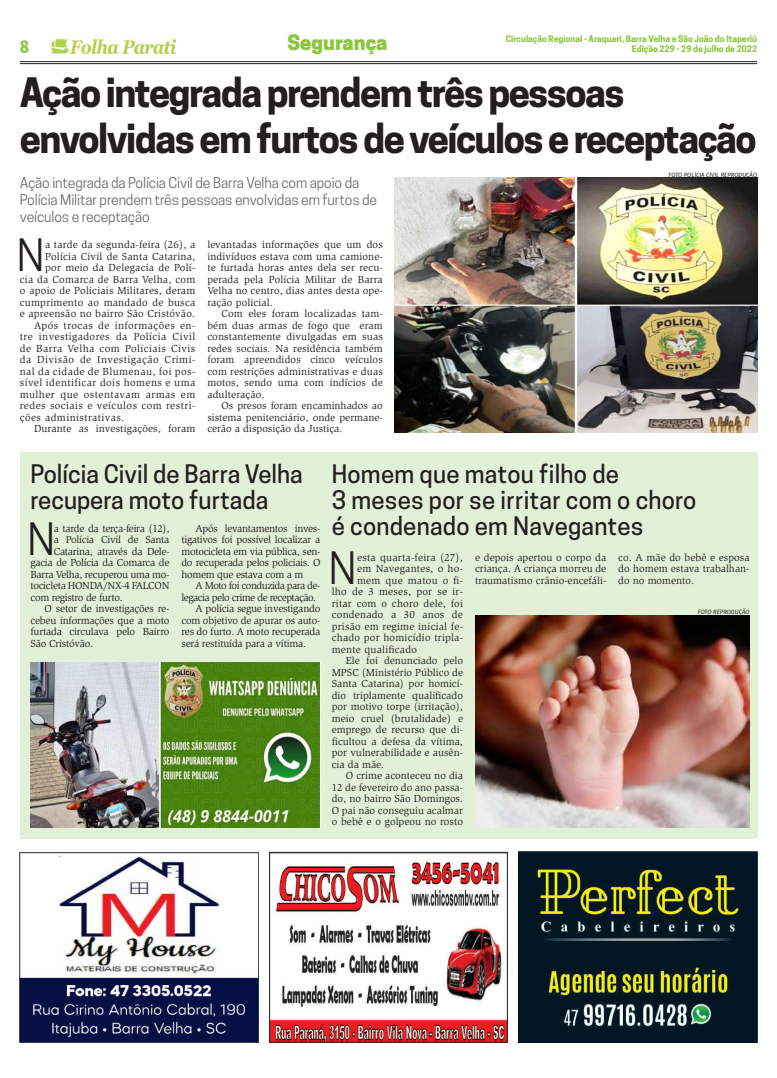
<style>
.page{position:relative;width:777px;height:1078px;background:#fff}
.page>*{position:absolute;margin:0;border:0;box-sizing:border-box;transform-origin:0 0}
.t1{font:41.9px "Cooper Hewitt";color:#231f20}
.t2{font:700 38px/45.6px "Cooper Hewitt";letter-spacing:-.04em;color:#231f20}
.t3{font:500 24px/26px "Cooper Hewitt";letter-spacing:.01em;color:#231f20}
.t4{font:800 20px "Cooper Hewitt";color:#8bc63e}
.t5{font:18px "Humanist 777 BT Black Condensed B";color:#8bc63e}
.t6{font:14px/16.8px "Cooper Hewitt";letter-spacing:-.01em;color:#6c6d70}
.t7{font:10.5px/11.5px "Slimbach Std";color:#231f20;text-align:justify}
.t8{font:10.5px "Slimbach Std";letter-spacing:.02em;color:#231f20}
.t9{font:10.5px "Slimbach Std";letter-spacing:.04em;color:#231f20}
.t10{font:10.5px "Slimbach Std";letter-spacing:-.02em;color:#231f20}
.t11{font:10.5px "Slimbach Std";letter-spacing:-.03em;color:#231f20}
.t12{font:10.5px "Slimbach Std";letter-spacing:-.05em;color:#231f20}
.t13{font:700 8.5px/10px "Cooper Hewitt";color:#8bc63e;text-align:right}
.t14{font:italic 6px "Fira Sans";color:#231f20}
</style>
<div class="page">
<hr style="left:20px;top:61px;width:737px;height:1px;background:#231f20">
<hr style="left:20px;top:63px;width:737px;height:1px;background:#231f20">
<img style="left:50px;top:40px;width:125px;height:14px">
<div style="left:20px;top:453px;width:737px;height:385px;background:#e2f0d8"></div>
<img style="left:30px;top:662px;width:290px;height:165px">
<img style="left:271px;top:853px;width:234px;height:187px">
<div style="left:269px;top:851px;width:238px;height:191px;border:1px solid #231f20"></div>
<img style="left:519px;top:851px;width:238px;height:191px">
<img style="left:20px;top:852px;width:238px;height:190px">
<img style="left:394px;top:177px;width:363px;height:255px">
<img style="left:475px;top:615px;width:274px;height:212px">
<h3 class="t4" style="left:287px;top:31px;width:101px">Segurança</h3>
<h3 class="t5" style="left:20px;top:36px;width:11px">8</h3>
<p class="t13" style="left:506px;top:34px;width:253px">Circulação Regional - Araquari, Barra Velha e São João do Itaperiú<br>Edição 229 - 29 de julho de 2022</p>
<h2 class="t2" style="left:20px;top:70px;width:738px">Ação integrada prendem três pessoas envolvidas em furtos de veículos e receptação</h2>
<h3 class="t6" style="left:20px;top:174px;width:359px">Ação integrada da Polícia Civil de Barra Velha com apoio da<br>Polícia Militar prendem três pessoas envolvidas em furtos de veículos e receptação</h3>
<p class="t14" style="left:668px;top:170px;width:90px">FOTO POLÍCIA CIVIL REPRODUÇÃO</p>
<h1 class="t1" style="left:17px;top:231px;width:29px">N</h1>
<p class="t8" style="left:45px;top:239px;width:152px">a tarde da segunda-feira (26), a</p>
<p class="t8" style="left:45px;top:250px;width:152px">Polícia Civil de Santa Catarina,</p>
<p class="t8" style="left:45px;top:262px;width:152px">por meio da Delegacia de Polí-</p>
<p class="t8" style="left:20px;top:273px;width:177px">cia da Comarca de Barra Velha, com</p>
<p class="t8" style="left:20px;top:285px;width:177px">o apoio de Policiais Militares, deram</p>
<p class="t8" style="left:20px;top:296px;width:177px">cumprimento ao mandado de busca</p>
<p class="t8" style="left:20px;top:308px;width:177px">e apreensão no bairro São Cristóvão.</p>
<p class="t9" style="left:34px;top:319px;width:163px">Após trocas de informações en-</p>
<p class="t9" style="left:20px;top:331px;width:177px">tre investigadores da Polícia Civil</p>
<p class="t9" style="left:20px;top:342px;width:177px">de Barra Velha com Policiais Civis</p>
<p class="t9" style="left:20px;top:354px;width:177px">da Divisão de Investigação Crimi-</p>
<p class="t9" style="left:20px;top:365px;width:177px">nal da cidade de Blumenau, foi pos-</p>
<p class="t9" style="left:20px;top:377px;width:177px">sível identificar dois homens e uma</p>
<p class="t9" style="left:20px;top:388px;width:177px">mulher que ostentavam armas em</p>
<p class="t9" style="left:20px;top:400px;width:177px">redes sociais e veículos com restri-</p>
<p class="t9" style="left:20px;top:411px;width:106px">ções administrativas.</p>
<p class="t7" style="left:34px;top:423px;width:163px">Durante as investigações, foram</p>
<p class="t7" style="left:207px;top:239px;width:177px">levantadas informações que um dos indivíduos estava com uma camione&shy;te furtada horas antes dela ser recu&shy;perada pela Polícia Militar de Barra Velha no centro, dias antes desta ope&shy;ração policial.</p>
<p class="t7" style="left:207px;top:308px;width:177px;text-indent:14px">Com eles foram localizadas tam&shy;bém duas armas de fogo que eram constantemente divulgadas em suas redes sociais. Na residência também foram apreendidos cinco veículos com restrições administrativas e duas motos, sendo uma com indícios de adulteração.</p>
<p class="t7" style="left:207px;top:400px;width:177px;text-indent:14px">Os presos foram encaminhados ao sistema penitenciário, onde permane&shy;cerão a disposição da Justiça.</p>
<h3 class="t3" style="left:30px;top:461px;width:274px">Polícia Civil de Barra Velha recupera moto furtada</h3>
<h3 class="t3" style="left:332px;top:461px;width:366px">Homem que matou filho de<br>3 meses por se irritar com o choro é condenado em Navegantes</h3>
<h1 class="t1" style="left:27px;top:514px;width:29px">N</h1>
<p class="t11" style="left:54px;top:522px;width:117px">a tarde da terça-feira (12),</p>
<p class="t7" style="left:181px;top:522px;width:140px;text-indent:14px">Após levantamentos inves&shy;tigativos foi possível localizar a motocicleta em via pública, sen&shy;do recuperada pelos policiais. O homem que estava com a m</p>
<p class="t12" style="left:196px;top:579px;width:126px">A Moto foi conduzida para de-</p>
<p class="t12" style="left:181px;top:591px;width:136px">legacia pelo crime de receptação.</p>
<p class="t10" style="left:196px;top:602px;width:126px">A polícia segue investigando</p>
<p class="t10" style="left:181px;top:614px;width:140px">com objetivo de apurar os auto-</p>
<p class="t10" style="left:181px;top:625px;width:140px">res do furto. A moto recuperada</p>
<p class="t10" style="left:181px;top:637px;width:126px">será restituída para a vítima.</p>
<p class="t11" style="left:54px;top:533px;width:117px">a Polícia Civil de Santa</p>
<p class="t11" style="left:54px;top:545px;width:117px">Catarina, através da Dele-</p>
<p class="t11" style="left:30px;top:556px;width:140px">gacia de Polícia da Comarca de</p>
<p class="t11" style="left:30px;top:568px;width:140px">Barra Velha, recuperou uma mo-</p>
<p class="t11" style="left:30px;top:579px;width:140px">tocicleta HONDA/NX-4 FALCON</p>
<p class="t11" style="left:30px;top:591px;width:94px">com registro de furto.</p>
<p class="t10" style="left:45px;top:602px;width:126px">O setor de investigações re-</p>
<p class="t10" style="left:30px;top:614px;width:140px">cebeu informações que a moto</p>
<p class="t10" style="left:30px;top:625px;width:140px">furtada circulava pelo Bairro</p>
<p class="t10" style="left:30px;top:637px;width:64px">São Cristóvão.</p>
<h1 class="t1" style="left:329px;top:543px;width:29px">N</h1>
<p class="t8" style="left:357px;top:551px;width:107px">esta quarta-feira (27),</p>
<p class="t7" style="left:475px;top:551px;width:133px">e depois apertou o corpo da criança. A criança morreu de traumatismo crânio-encefáli-</p>
<p class="t7" style="left:618px;top:551px;width:133px">co. A mãe do bebê e esposa do homem estava trabalhan&shy;do no momento.</p>
<p class="t8" style="left:357px;top:562px;width:107px">em Navegantes, o ho-</p>
<p class="t8" style="left:357px;top:574px;width:107px">mem que matou o fi-</p>
<p class="t8" style="left:332px;top:585px;width:133px">lho de 3 meses, por se ir-</p>
<p class="t8" style="left:332px;top:597px;width:133px">ritar com o choro dele, foi</p>
<p class="t8" style="left:332px;top:608px;width:133px">condenado a 30 anos de</p>
<p class="t8" style="left:332px;top:620px;width:133px">prisão em regime inicial fe-</p>
<p class="t8" style="left:332px;top:631px;width:133px">chado por homicídio tripla-</p>
<p class="t8" style="left:332px;top:643px;width:87px">mente qualificado</p>
<p class="t7" style="left:346px;top:655px;width:119px">Ele foi denunciado pelo</p>
<p class="t7" style="left:332px;top:666px;width:133px">MPSC (Ministério Público de</p>
<p class="t7" style="left:332px;top:678px;width:133px">Santa Catarina) por homicí-</p>
<p class="t7" style="left:332px;top:689px;width:133px">dio triplamente qualificado</p>
<p class="t7" style="left:332px;top:701px;width:133px">por motivo torpe (irritação),</p>
<p class="t7" style="left:332px;top:712px;width:133px">meio cruel (brutalidade) e</p>
<p class="t7" style="left:332px;top:724px;width:133px">emprego de recurso que di-</p>
<p class="t7" style="left:332px;top:735px;width:133px">ficultou a defesa da vítima,</p>
<p class="t7" style="left:332px;top:747px;width:133px">por vulnerabilidade e ausên-</p>
<p class="t7" style="left:332px;top:758px;width:54px">cia da mãe.</p>
<p class="t7" style="left:346px;top:770px;width:119px">O crime aconteceu no dia</p>
<p class="t7" style="left:332px;top:781px;width:133px">12 de fevereiro do ano passa-</p>
<p class="t7" style="left:332px;top:793px;width:133px">do, no bairro São Domingos.</p>
<p class="t7" style="left:332px;top:804px;width:133px">O pai não conseguiu acalmar</p>
<p class="t7" style="left:332px;top:816px;width:133px">o bebê e o golpeou no rosto</p>
<p class="t14" style="left:698px;top:607px;width:53px">FOTO REPRODUÇÃO</p>
</div>
